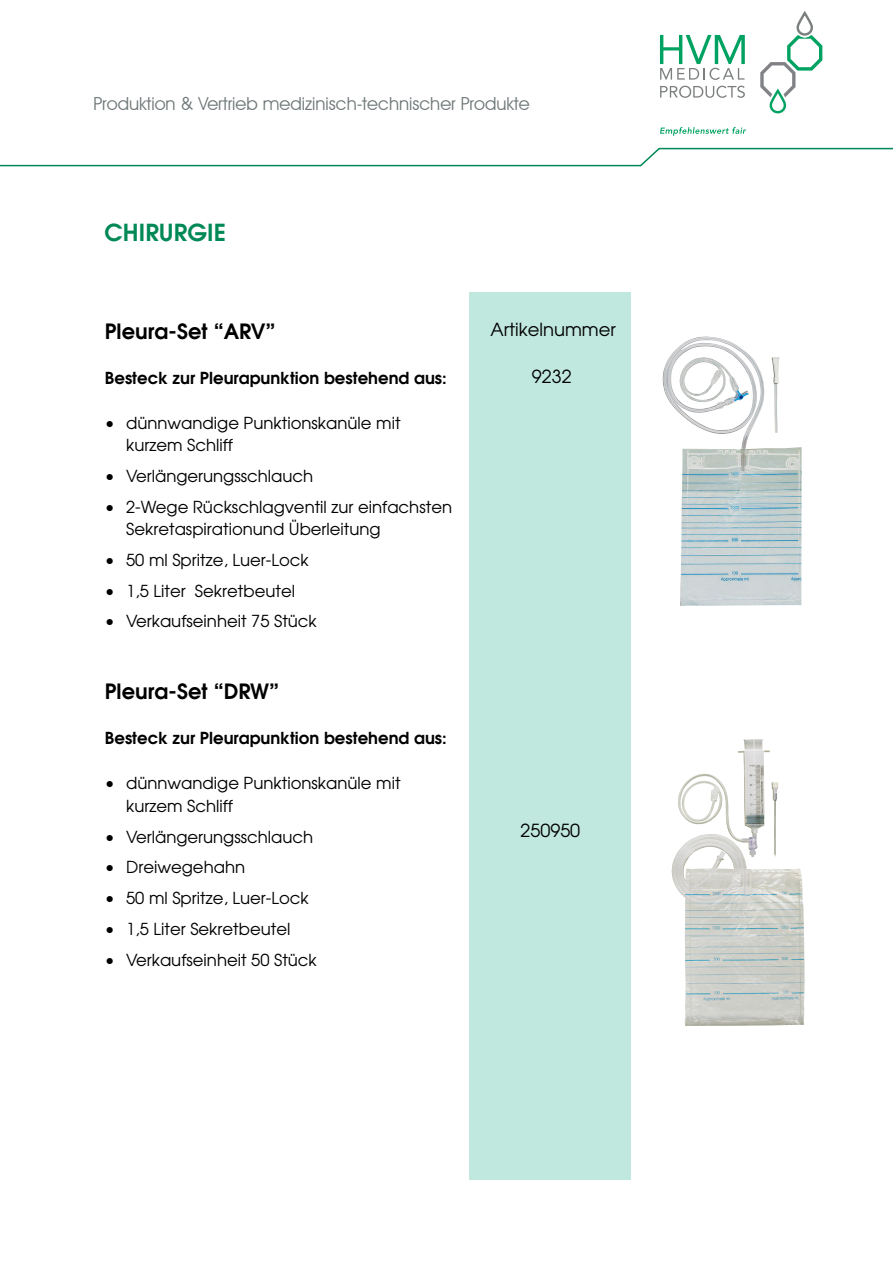
<style>
.page{position:relative;width:893px;height:1263px;background:#fff}
.page>*{position:absolute;margin:0;border:0;box-sizing:border-box;transform-origin:0 0}
.t1{font:600 23.4px "Avant Garde";color:#008956}
.t2{font:600 21px "Avant Garde";color:#000}
.t3{font:18px "Avant Garde IT Cby BT";color:#6f7778}
.t4{font:18px "Avant Garde";color:#000}
.t5{font:16.5px/22.5px "Avant Garde";color:#000}
.t6{font:600 16.5px "Avant Garde";color:#000}
</style>
<div class="page">
<img style="left:663px;top:337px;width:139px;height:269px">
<div style="left:470px;top:292px;width:161px;height:888px;background:#c1e8de"></div>
<img style="left:685px;top:942px;width:119px;height:84px">
<img style="left:672px;top:858px;width:132px;height:84px">
<img style="left:678px;top:739px;width:92px;height:118px">
<svg style="left:0;top:147px;width:893px;height:20px"></svg>
<svg style="left:760px;top:11px;width:62px;height:103px"></svg>
<svg style="left:660px;top:35px;width:85px;height:45px"></svg>
<svg style="left:660px;top:86px;width:85px;height:12px"></svg>
<svg style="left:660px;top:127px;width:86px;height:9px"></svg>
<p class="t3" style="left:94px;top:92px;width:438px">Produktion &amp; Vertrieb medizinisch-technischer Produkte</p>
<p class="t1" style="left:105px;top:217px;width:123px">CHIRURGIE</p>
<p class="t2" style="left:105px;top:317px;width:172px">Pleura-Set “ARV”</p>
<p class="t6" style="left:105px;top:367px;width:343px">Besteck zur Pleurapunktion bestehend aus:</p>
<p class="t5" style="left:126px;top:411px;width:276px;text-indent:-21px">• dünnwandige Punktionskanüle mit kurzem Schliff</p>
<p class="t5" style="left:105px;top:464px;width:210px">• Verlängerungsschlauch</p>
<p class="t5" style="left:126px;top:495px;width:327px;text-indent:-21px">• 2-Wege Rückschlagventil zur einfachsten<br>Sekretaspirationund Überleitung</p>
<p class="t5" style="left:105px;top:548px;width:205px">• 50 ml Spritze, Luer-Lock</p>
<p class="t5" style="left:105px;top:579px;width:192px">• 1,5 Liter Sekretbeutel</p>
<p class="t5" style="left:105px;top:610px;width:214px">• Verkaufseinheit 75 Stück</p>
<p class="t2" style="left:105px;top:678px;width:176px">Pleura-Set “DRW”</p>
<p class="t6" style="left:105px;top:727px;width:343px">Besteck zur Pleurapunktion bestehend aus:</p>
<p class="t5" style="left:126px;top:772px;width:276px;text-indent:-21px">• dünnwandige Punktionskanüle mit kurzem Schliff</p>
<p class="t5" style="left:105px;top:825px;width:210px">• Verlängerungsschlauch</p>
<p class="t5" style="left:105px;top:856px;width:142px">• Dreiwegehahn</p>
<p class="t5" style="left:105px;top:886px;width:205px">• 50 ml Spritze, Luer-Lock</p>
<p class="t5" style="left:105px;top:917px;width:187px">• 1,5 Liter Sekretbeutel</p>
<p class="t5" style="left:105px;top:948px;width:214px">• Verkaufseinheit 50 Stück</p>
<p class="t4" style="left:490px;top:318px;width:127px">Artikelnummer</p>
<p class="t4" style="left:532px;top:366px;width:41px">9232</p>
<p class="t4" style="left:520px;top:819px;width:61px">250950</p>
</div>
